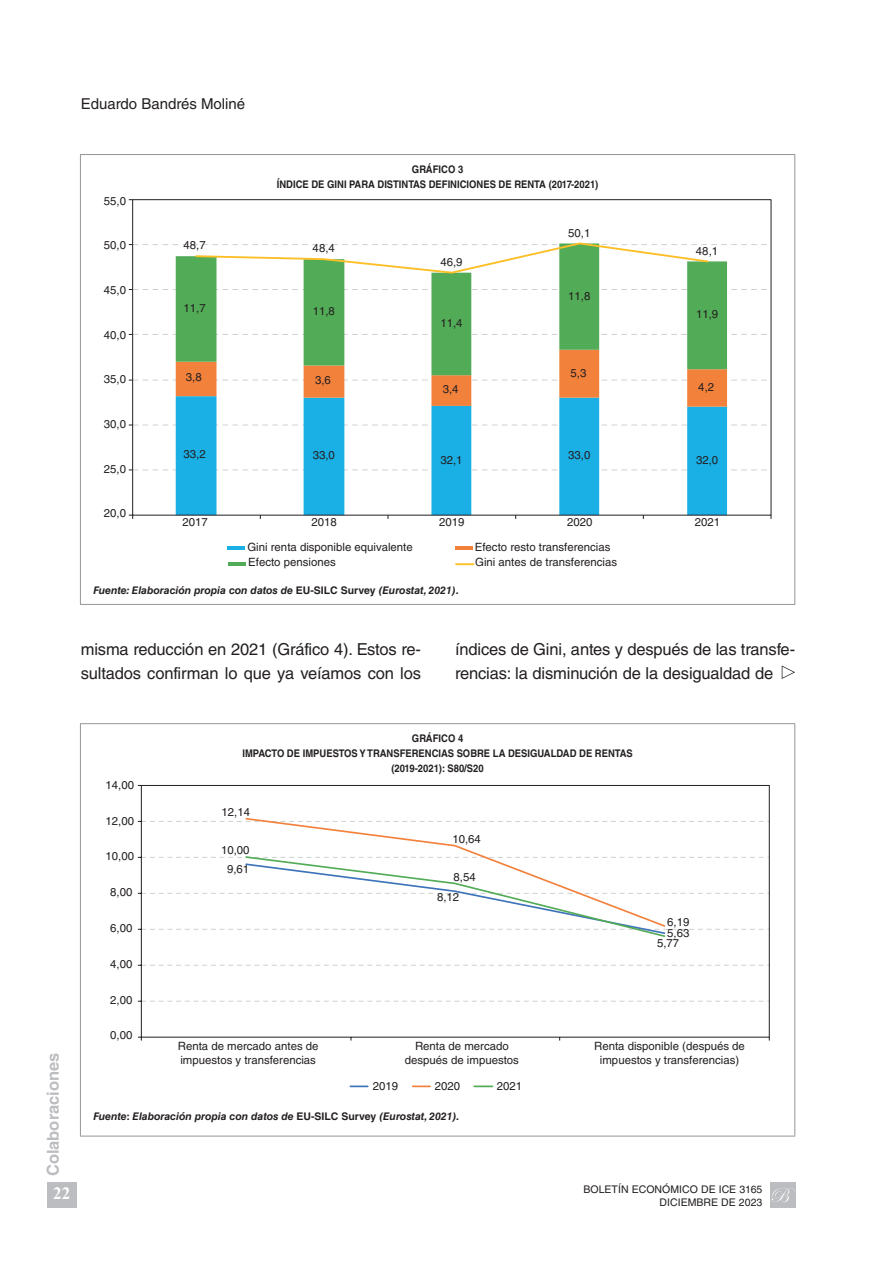
<style>
.page{position:relative;width:893px;height:1263px;background:#fff}
.page>*{position:absolute;margin:0;border:0;box-sizing:border-box;transform-origin:0 0}
.t1{font:700 17.25px "Times New Roman";color:#fff}
.txt{font:16.5px/24.3px "Helvetica LT Std";letter-spacing:-.01em;color:#231f20}
.t2{font:700 16.5px "Helvetica LT Std";color:#bcbdc0}
.t3{font:15px "Helvetica LT Std";color:#231f20}
.t4{font:11.4px/13.6px "Helvetica LT Std";color:#231f20;text-align:center}
.titulo_graficos{font:700 10.5px/15px "Helvetica LT Std";color:#231f20;text-align:center;scale:.9 1}
.fuente-graficos{font:italic 700 10.5px "Helvetica LT Std";color:#231f20}
.t5{font:10.5px/12.6px "Helvetica LT Std";letter-spacing:.005em;color:#231f20;text-align:right}
.s1{font-style:normal}
</style>
<div class="page">
<div style="left:47px;top:1182px;width:30px;height:26px;background:#bcbdc0"></div>
<div style="left:770px;top:1182px;width:25px;height:26px;background:#bcbdc0"></div>
<svg style="left:771px;top:1188px;width:23px;height:14px"></svg>
<svg style="left:782px;top:665px;width:13px;height:14px"></svg>
<hr style="left:80px;top:154px;width:715px;height:1px;background:#939598">
<hr style="left:80px;top:155px;width:1px;height:449px;background:#939598">
<hr style="left:794px;top:155px;width:1px;height:449px;background:#939598">
<hr style="left:80px;top:604px;width:715px;height:1px;background:#939598">
<svg style="left:176px;top:407px;width:551px;height:106px"></svg>
<svg style="left:176px;top:275px;width:551px;height:75px"></svg>
<hr style="left:228px;top:546px;width:17px;height:4px;background:#1aafe5">
<hr style="left:456px;top:546px;width:17px;height:4px;background:#f2813c">
<hr style="left:228px;top:562px;width:18px;height:4px;background:#52ab56">
<svg style="left:456px;top:563px;width:18px;height:2px"></svg>
<svg style="left:129px;top:242px;width:642px;height:33px"></svg>
<svg style="left:129px;top:289px;width:642px;height:1px"></svg>
<svg style="left:129px;top:334px;width:642px;height:1px"></svg>
<svg style="left:129px;top:350px;width:642px;height:57px"></svg>
<svg style="left:129px;top:425px;width:642px;height:1px"></svg>
<svg style="left:129px;top:470px;width:642px;height:1px"></svg>
<hr style="left:80px;top:723px;width:715px;height:1px;background:#939598">
<hr style="left:80px;top:724px;width:1px;height:412px;background:#939598">
<hr style="left:794px;top:724px;width:1px;height:412px;background:#939598">
<hr style="left:80px;top:1136px;width:715px;height:1px;background:#939598">
<svg style="left:137px;top:785px;width:633px;height:256px"></svg>
<svg style="left:244px;top:817px;width:423px;height:38px"></svg>
<svg style="left:141px;top:855px;width:628px;height:83px"></svg>
<svg style="left:350px;top:1085px;width:18px;height:2px"></svg>
<svg style="left:413px;top:1085px;width:17px;height:2px"></svg>
<svg style="left:474px;top:1085px;width:18px;height:2px"></svg>
<h3 class="t3" style="left:81px;top:95px;width:166px">Eduardo Bandrés Moliné</h3>
<p class="t4" style="left:104px;top:194px;width:24px">55,0</p>
<p class="t4" style="left:104px;top:238px;width:24px">50,0</p>
<p class="t4" style="left:104px;top:283px;width:24px">45,0</p>
<p class="t4" style="left:104px;top:328px;width:24px">40,0</p>
<p class="t4" style="left:104px;top:373px;width:24px">35,0</p>
<p class="t4" style="left:104px;top:417px;width:24px">30,0</p>
<p class="t4" style="left:104px;top:462px;width:24px">25,0</p>
<p class="titulo_graficos" style="left:277px;top:161px;width:359px">GRÁFICO 3<br>ÍNDICE DE GINI PARA DISTINTAS DEFINICIONES DE RENTA (2017-2021)</p>
<p class="t4" style="left:184px;top:239px;width:24px">48,7</p>
<p class="t4" style="left:313px;top:242px;width:24px">48,4</p>
<p class="t4" style="left:184px;top:301px;width:24px">11,7</p>
<p class="t4" style="left:313px;top:304px;width:24px">11,8</p>
<p class="t4" style="left:186px;top:370px;width:17px">3,8</p>
<p class="t4" style="left:315px;top:373px;width:17px">3,6</p>
<p class="t4" style="left:440px;top:255px;width:24px">46,9</p>
<p class="t4" style="left:440px;top:316px;width:24px">11,4</p>
<p class="t4" style="left:443px;top:382px;width:17px">3,4</p>
<p class="t4" style="left:568px;top:226px;width:24px">50,1</p>
<p class="t4" style="left:568px;top:289px;width:24px">11,8</p>
<p class="t4" style="left:571px;top:366px;width:17px">5,3</p>
<p class="t4" style="left:696px;top:244px;width:24px">48,1</p>
<p class="t4" style="left:696px;top:307px;width:24px">11,9</p>
<p class="t4" style="left:698px;top:380px;width:17px">4,2</p>
<p class="t4" style="left:184px;top:447px;width:24px">33,2</p>
<p class="t4" style="left:313px;top:448px;width:24px">33,0</p>
<p class="t4" style="left:440px;top:453px;width:24px">32,1</p>
<p class="t4" style="left:568px;top:448px;width:24px">33,0</p>
<p class="t4" style="left:696px;top:453px;width:24px">32,0</p>
<p class="t4" style="left:104px;top:507px;width:24px">20,0</p>
<p class="t4" style="left:182px;top:516px;width:27px">2017</p>
<p class="t4" style="left:311px;top:516px;width:27px">2018</p>
<p class="t4" style="left:439px;top:516px;width:27px">2019</p>
<p class="t4" style="left:567px;top:516px;width:27px">2020</p>
<p class="t4" style="left:695px;top:516px;width:27px">2021</p>
<p class="t4" style="left:247px;top:540px;width:167px">Gini renta disponible equivalente</p>
<p class="t4" style="left:475px;top:540px;width:137px">Efecto resto transferencias</p>
<p class="t4" style="left:248px;top:556px;width:89px">Efecto pensiones</p>
<p class="t4" style="left:475px;top:556px;width:143px">Gini antes de transferencias</p>
<p class="fuente-graficos" style="left:94px;top:584px;width:367px">Fuente: Elaboración propia con datos de <span class="s1">EU-SILC Survey</span> (Eurostat, 2021).</p>
<p class="txt" style="left:81px;top:637px;width:342px">misma reducción en 2021 (Gráfico 4). Estos re&shy;sultados confirman lo que ya veíamos con los</p>
<p class="txt" style="left:455px;top:637px;width:342px">índices de Gini, antes y después de las transfe&shy;rencias: la disminución de la desigualdad de</p>
<h2 class="t2" style="left:43px;top:1176px;width:125px;rotate:-90deg">Colaboraciones</h2>
<h1 class="t1" style="left:53px;top:1181px;width:19px">22</h1>
<p class="t4" style="left:106px;top:778px;width:30px">14,00</p>
<p class="t4" style="left:106px;top:814px;width:30px">12,00</p>
<p class="t4" style="left:106px;top:849px;width:30px">10,00</p>
<p class="t4" style="left:110px;top:885px;width:24px">8,00</p>
<p class="t4" style="left:110px;top:921px;width:24px">6,00</p>
<p class="t4" style="left:110px;top:957px;width:24px">4,00</p>
<p class="t4" style="left:110px;top:993px;width:24px">2,00</p>
<p class="titulo_graficos" style="left:242px;top:730px;width:435px">GRÁFICO 4<br>IMPACTO DE IMPUESTOS Y TRANSFERENCIAS SOBRE LA DESIGUALDAD DE RENTAS (2019-2021): S80/S20</p>
<p class="t4" style="left:222px;top:805px;width:30px">12,14</p>
<p class="t4" style="left:221px;top:843px;width:30px">10,00</p>
<p class="t4" style="left:227px;top:862px;width:24px">9,61</p>
<p class="t4" style="left:452px;top:832px;width:30px">10,64</p>
<p class="t4" style="left:453px;top:870px;width:24px">8,54</p>
<p class="t4" style="left:437px;top:890px;width:24px">8,12</p>
<p class="t4" style="left:667px;top:915px;width:24px">6,19</p>
<p class="t4" style="left:667px;top:926px;width:24px">5,63</p>
<p class="t4" style="left:657px;top:936px;width:24px">5,77</p>
<p class="t4" style="left:110px;top:1028px;width:24px">0,00</p>
<p class="t4" style="left:178px;top:1039px;width:142px;text-align:left">Renta de mercado antes de impuestos y transferencias</p>
<p class="t4" style="left:405px;top:1039px;width:116px">Renta de mercado después de impuestos</p>
<p class="t4" style="left:594px;top:1040px;width:152px">Renta disponible (después de impuestos y transferencias)</p>
<p class="t4" style="left:373px;top:1079px;width:27px">2019</p>
<p class="t4" style="left:435px;top:1079px;width:27px">2020</p>
<p class="t4" style="left:497px;top:1079px;width:27px">2021</p>
<p class="fuente-graficos" style="left:94px;top:1110px;width:367px">Fuente<span class="s1">:</span> Elaboración propia con datos de <span class="s1">EU-SILC Survey</span> (Eurostat, 2021).</p>
<p class="t5" style="left:583px;top:1183px;width:181px">BOLETÍN ECONÓMICO DE ICE 3165<br>DICIEMBRE DE 2023</p>
</div>
